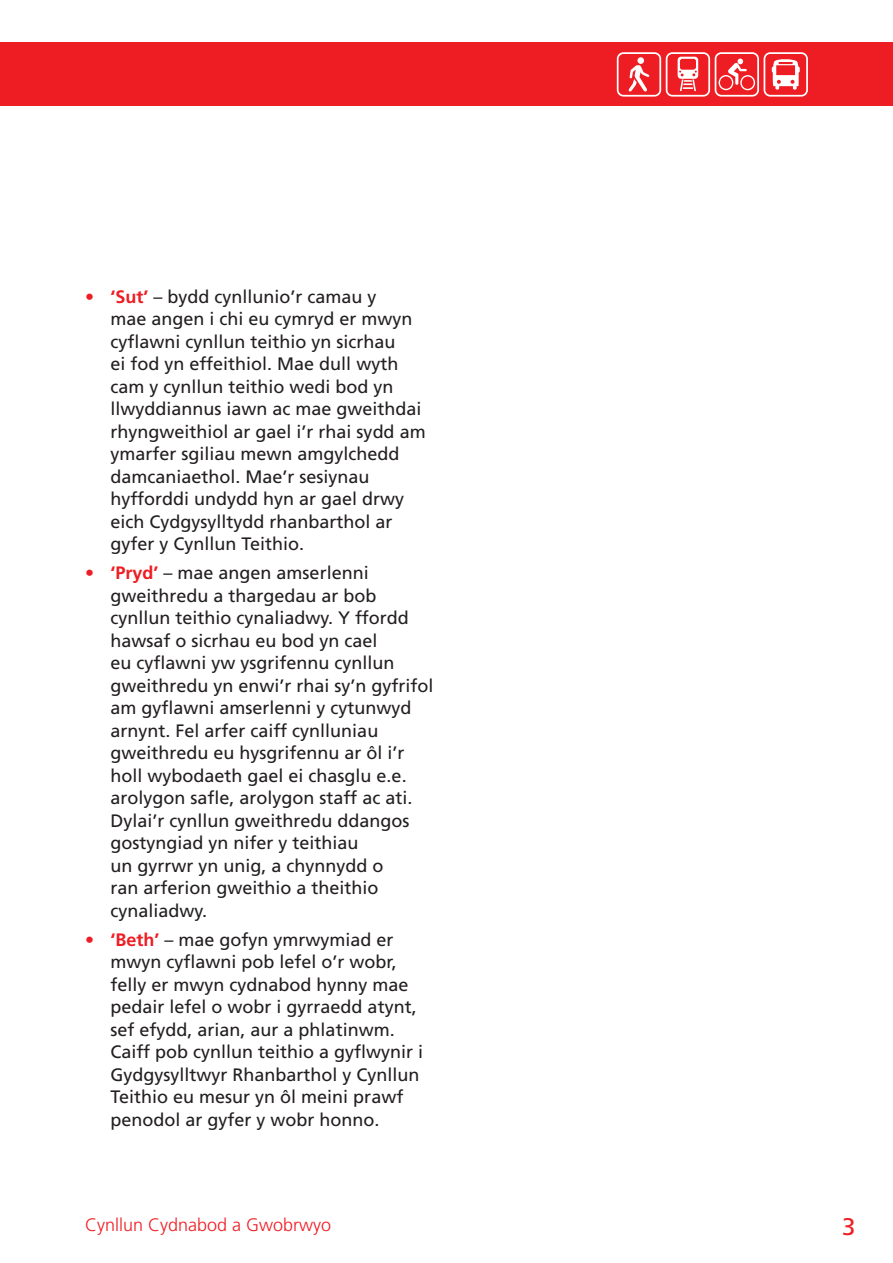
<style>
.page{position:relative;width:893px;height:1263px;background:#fff}
.page>*{position:absolute;margin:0;border:0;box-sizing:border-box;transform-origin:0 0}
.t1{font:24px "Frutiger";color:#ee1d23}
.t2{font:18px/22.5px "Frutiger";color:#231f20}
.t3{font:300 18px "Frutiger";color:#ee1d23}
.s1{font-weight:700;color:#ee1d23}
</style>
<div class="page">
<div style="left:0;top:43px;width:893px;height:63px;background:#ee1d23"></div>
<svg style="left:617px;top:52px;width:191px;height:45px"></svg>
<p class="t2" style="left:111px;top:285px;width:317px;text-indent:-26px"><span class="s1">• ‘Sut’</span> – bydd cynllunio’r camau y<br>mae angen i chi eu cymryd er mwyn cyflawni cynllun teithio yn sicrhau<br>ei fod yn effeithiol. Mae dull wyth cam y cynllun teithio wedi bod yn llwyddiannus iawn ac mae gweithdai rhyngweithiol ar gael i’r rhai sydd am ymarfer sgiliau mewn amgylchedd damcaniaethol. Mae’r sesiynau hyfforddi undydd hyn ar gael drwy eich Cydgysylltydd rhanbarthol ar gyfer y Cynllun Teithio.</p>
<p class="t2" style="left:111px;top:562px;width:325px;text-indent:-26px"><span class="s1">• ‘Pryd’</span> – mae angen amserlenni gweithredu a thargedau ar bob cynllun teithio cynaliadwy. Y ffordd hawsaf o sicrhau eu bod yn cael<br>eu cyflawni yw ysgrifennu cynllun gweithredu yn enwi’r rhai sy’n gyfrifol am gyflawni amserlenni y cytunwyd arnynt. Fel arfer caiff cynlluniau gweithredu eu hysgrifennu ar ôl i’r holl wybodaeth gael ei chasglu e.e. arolygon safle, arolygon staff ac ati.<br>Dylai’r cynllun gweithredu ddangos gostyngiad yn nifer y teithiau<br>un gyrrwr yn unig, a chynnydd o<br>ran arferion gweithio a theithio cynaliadwy.</p>
<p class="t2" style="left:111px;top:928px;width:314px;text-indent:-26px"><span class="s1">• ‘Beth’</span> – mae gofyn ymrwymiad er mwyn cyflawni pob lefel o’r wobr, felly er mwyn cydnabod hynny mae pedair lefel o wobr i gyrraedd atynt, sef efydd, arian, aur a phlatinwm.<br>Caiff pob cynllun teithio a gyflwynir i Gydgysylltwyr Rhanbarthol y Cynllun Teithio eu mesur yn ôl meini prawf penodol ar gyfer y wobr honno.</p>
<p class="t3" style="left:85px;top:1214px;width:248px">Cynllun Cydnabod a Gwobrwyo</p>
<h1 class="t1" style="left:842px;top:1212px;width:15px">3</h1>
</div>
